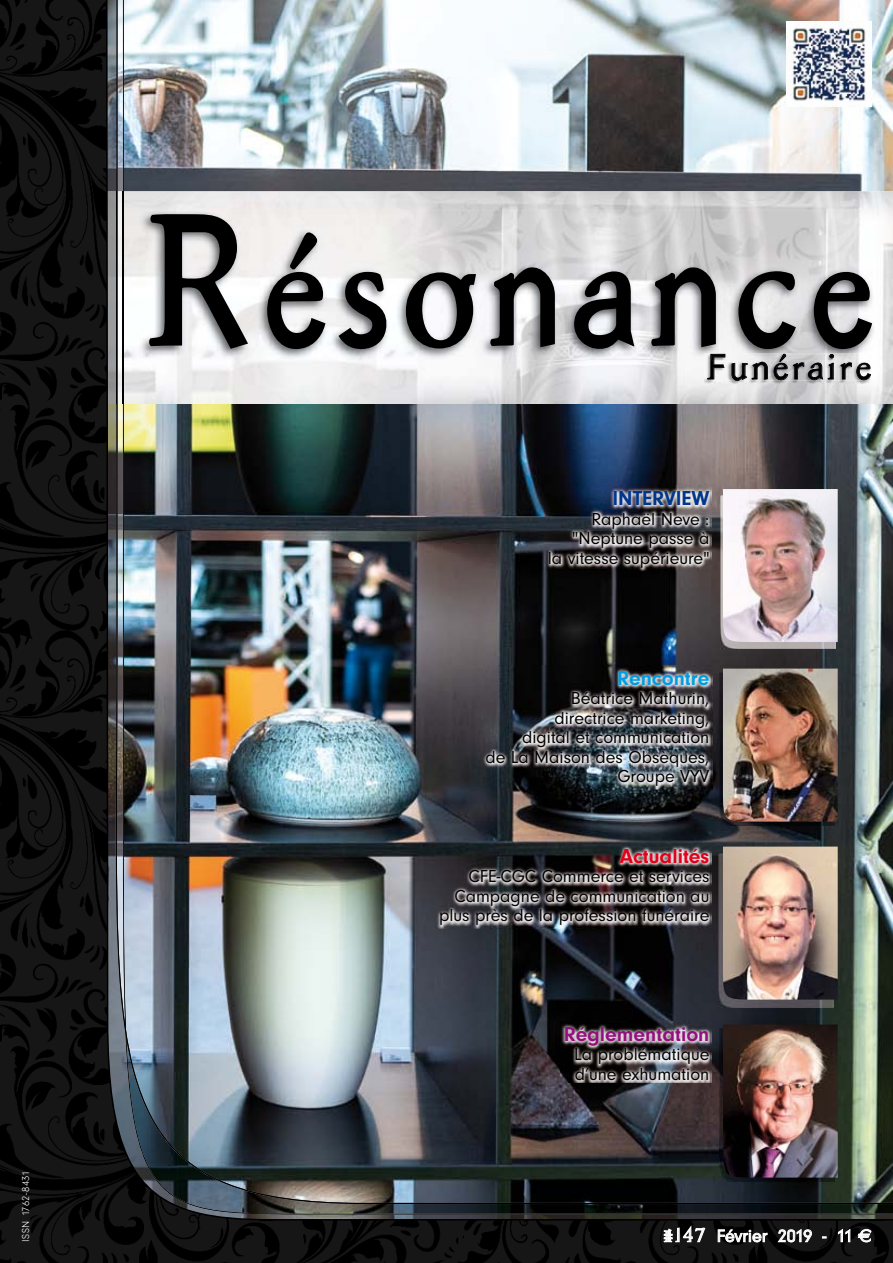
<style>
.page{position:relative;width:893px;height:1263px;background:#fff}
.page>*{position:absolute;margin:0;border:0;box-sizing:border-box;transform-origin:0 0}
.t1{font:195px "Missive";color:#000;scale:.9 1}
.t2{font:165px "Missive";letter-spacing:.06em;color:#000;scale:.9 1}
.t3{font:37.5px "Missive";letter-spacing:.06em;color:#000}
.t4{font:700 21px "Neuzeit Gro T";color:#93117e}
.t5{font:700 21px "Neuzeit Gro T";color:#e2001a}
.t6{font:700 21px "Neuzeit Gro T";color:#009ee0}
.t7{font:700 21px "Neuzeit Gro T";color:#00378b}
.t8{font:18px/19.5px "Neuzeit Gro T";color:#000;text-align:right}
.t9{font:18px "Neuzeit Gro T";letter-spacing:-.005em;color:#fff}
.t10{font:10.5px "Neuzeit Gro T Ligh";letter-spacing:.05em;color:#fff}
.s1{font-family:"Missive";font-size:21px}
.s2{font-family:"Euro Sans"}
</style>
<div class="page">
<img style="left:0;top:0;width:893px;height:1263px">
<img style="left:704px;top:381px;width:167px;height:3px">
<img style="left:138px;top:210px;width:738px;height:150px">
<svg style="left:148px;top:212px;width:101px;height:139px"></svg>
<svg style="left:266px;top:230px;width:61px;height:120px"></svg>
<svg style="left:336px;top:271px;width:52px;height:79px"></svg>
<svg style="left:404px;top:271px;width:74px;height:79px"></svg>
<svg style="left:489px;top:266px;width:67px;height:83px"></svg>
<svg style="left:573px;top:270px;width:63px;height:80px"></svg>
<svg style="left:650px;top:266px;width:224px;height:115px"></svg>
<svg style="left:663px;top:1224px;width:43px;height:18px"></svg>
<svg style="left:717px;top:1229px;width:51px;height:14px"></svg>
<svg style="left:777px;top:1228px;width:35px;height:15px"></svg>
<svg style="left:838px;top:1228px;width:13px;height:14px"></svg>
<svg style="left:857px;top:1228px;width:15px;height:15px"></svg>
<img style="left:787px;top:21px;width:85px;height:85px">
<img style="left:481px;top:665px;width:231px;height:124px">
<img style="left:560px;top:1021px;width:152px;height:62px">
<img style="left:436px;top:844px;width:276px;height:84px">
<img style="left:719px;top:673px;width:115px;height:153px">
<img style="left:723px;top:669px;width:115px;height:153px">
<img style="left:719px;top:1029px;width:115px;height:153px">
<img style="left:723px;top:1024px;width:115px;height:153px">
<img style="left:718px;top:854px;width:115px;height:153px">
<img style="left:723px;top:846px;width:115px;height:153px">
<img style="left:544px;top:486px;width:168px;height:84px">
<img style="left:721px;top:495px;width:115px;height:153px">
<img style="left:723px;top:489px;width:115px;height:153px">
<p class="t10" style="left:20px;top:1242px;width:73px;rotate:-90deg">ISSN 1762-8431</p>
<p class="t1" style="left:144px;top:178px;width:121px">R</p>
<p class="t2" style="left:262px;top:204px;width:682px">ésonance</p>
<p class="t3" style="left:707px;top:347px;width:167px">Funéraire</p>
<p class="t7" style="left:612px;top:486px;width:98px">INTERVIEW</p>
<p class="t8" style="left:548px;top:509px;width:163px">Raphaël Neve : "Neptune passe à<br>la vitesse supérieure"</p>
<p class="t6" style="left:617px;top:666px;width:94px">Rencontre</p>
<p class="t8" style="left:485px;top:689px;width:226px">Béatrice Mathurin,<br>directrice marketing,<br>digital et communication<br>de La Maison des Obsèques,<br>Groupe VYV</p>
<p class="t5" style="left:620px;top:844px;width:91px">Actualités</p>
<p class="t8" style="left:439px;top:867px;width:272px">CFE-CGC Commerce et services<br>Campagne de communication au plus près de la profession funéraire</p>
<p class="t4" style="left:564px;top:1022px;width:147px">Réglementation</p>
<p class="t8" style="left:574px;top:1045px;width:137px;text-align:left">La problématique d’une exhumation</p>
<p class="t9" style="left:663px;top:1226px;width:210px"><span class="s1">#147</span> Février 2019 - 11 <span class="s2">€</span></p>
</div>
